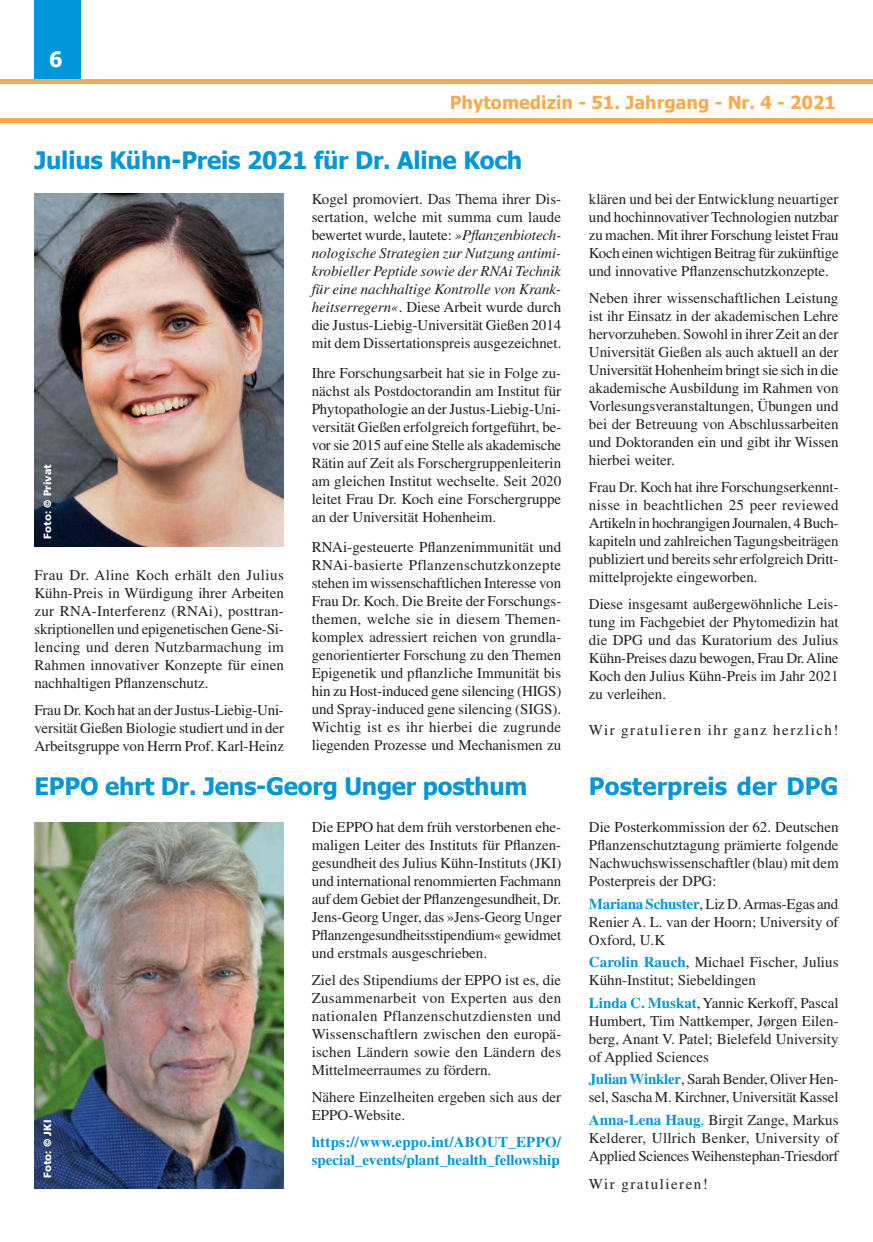
<style>
.page{position:relative;width:873px;height:1242px;background:#fff}
.page>*{position:absolute;margin:0;border:0;box-sizing:border-box;transform-origin:0 0}
.t1{font:700 24px "Tahoma";letter-spacing:-.01em;color:#0196d7}
.t2{font:700 21px "Tahoma";color:#fff}
.t3{font:700 18px "Tahoma";color:#faaa4d}
.t4{font:15px/18px "Times";color:#231f20;text-align:justify}
.t5{font:700 15px/18px "Times";color:#0196d7}
.t6{font:15px "Times";letter-spacing:.1em;color:#231f20}
.t7{font:900 10.5px "Frutiger";color:#fff}
.s1{font-style:italic}
.s2{font-weight:700;color:#0196d7}
.s3{color:#0196d7}
</style>
<div class="page">
<div style="left:34px;top:0;width:47px;height:83px;background:#0196d7"></div>
<hr style="left:0;top:119px;width:872px;height:4px;background:#faaa4d">
<div style="left:0;top:79px;width:872px;height:5px;background:#faaa4d"></div>
<img style="left:34px;top:194px;width:249px;height:353px">
<img style="left:34px;top:822px;width:249px;height:366px">
<h2 class="t2" style="left:49px;top:44px;width:15px">6</h2>
<p class="t3" style="left:449px;top:89px;width:388px">Phytomedizin - 51. Jahrgang - Nr. 4 - 2021</p>
<h1 class="t1" style="left:34px;top:143px;width:489px">Julius Kühn-Preis 2021 für Dr. Aline Koch</h1>
<p class="t7" style="left:41px;top:539px;width:76px;rotate:-90deg">Foto: © Privat</p>
<p class="t4" style="left:34px;top:566px;width:251px">Frau Dr. Aline Koch erhält den Julius Kühn-Preis in Würdigung ihrer Arbeiten zur RNA-Interferenz (RNAi), posttran&shy;skriptionellen und epigenetischen Gene-Si&shy;lencing und deren Nutzbarmachung im Rahmen innovativer Konzepte für einen nachhaltigen Pflanzenschutz.</p>
<p class="t4" style="left:34px;top:701px;width:251px">Frau Dr. Koch hat an der Justus-Liebig-Uni&shy;versität Gießen Biologie studiert und in der Arbeitsgruppe von Herrn Prof. Karl-Heinz</p>
<p class="t4" style="left:311px;top:190px;width:251px">Kogel promoviert. Das Thema ihrer Dis&shy;sertation, welche mit summa cum laude bewertet wurde, lautete: <span class="s1">»Pflanzenbiotech&shy;nologische Strategien zur Nutzung antimi&shy;krobieller Peptide sowie der RNAi Technik für eine nachhaltige Kontrolle von Krank&shy;heitserregern«</span>. Diese Arbeit wurde durch die Justus-Liebig-Universität Gießen 2014 mit dem Dissertationspreis ausgezeichnet.</p>
<p class="t4" style="left:311px;top:364px;width:251px">Ihre Forschungsarbeit hat sie in Folge zu&shy;nächst als Postdoctorandin am Institut für Phytopathologie an der Justus-Liebig-Uni&shy;versität Gießen erfolgreich fortgeführt, be&shy;vor sie 2015 auf eine Stelle als akademische Rätin auf Zeit als Forschergruppenleiterin am gleichen Institut wechselte. Seit 2020 leitet Frau Dr. Koch eine Forschergruppe an der Universität Hohenheim.</p>
<p class="t4" style="left:311px;top:538px;width:251px">RNAi-gesteuerte Pflanzenimmunität und RNAi-basierte Pflanzenschutzkonzepte stehen im wissenschaftlichen Interesse von Frau Dr. Koch. Die Breite der Forschungs&shy;themen, welche sie in diesem Themen&shy;komplex adressiert reichen von grundla&shy;genorientierter Forschung zu den Themen Epigenetik und pflanzliche Immunität bis hin zu Host-induced gene silencing (HIGS) und Spray-induced gene silencing (SIGS).<br>Wichtig ist es ihr hierbei die zugrunde liegenden Prozesse und Mechanismen zu</p>
<h1 class="t1" style="left:34px;top:769px;width:494px">EPPO ehrt Dr. Jens-Georg Unger posthum</h1>
<p class="t4" style="left:311px;top:818px;width:251px">Die EPPO hat dem früh verstorbenen ehe&shy;maligen Leiter des Instituts für Pflanzen&shy;gesundheit des Julius Kühn-Instituts (JKI) und international renommierten Fachmann auf dem Gebiet der Pflanzengesundheit, Dr.<br>Jens-Georg Unger, das »Jens-Georg Unger Pflanzengesundheitsstipendium« gewidmet und erstmals ausgeschrieben.</p>
<p class="t4" style="left:311px;top:971px;width:251px">Ziel des Stipendiums der EPPO ist es, die Zusammenarbeit von Experten aus den nationalen Pflanzenschutzdiensten und Wissenschaftlern zwischen den europä&shy;ischen Ländern sowie den Ländern des Mittelmeerraumes zu fördern.</p>
<p class="t4" style="left:311px;top:1088px;width:251px">Nähere Einzelheiten ergeben sich aus der<br>EPPO-Website.</p>
<p class="t5" style="left:311px;top:1133px;width:251px">https://www.eppo.int/ABOUT_EPPO/ special_events/plant_health_fellowship</p>
<p class="t7" style="left:41px;top:1178px;width:60px;rotate:-90deg">Foto: © JKI</p>
<p class="t4" style="left:589px;top:190px;width:251px">klären und bei der Entwicklung neuartiger und hochinnovativer Technologien nutzbar zu machen. Mit ihrer Forschung leistet Frau Koch einen wichtigen Beitrag für zukünftige und innovative Pflanzenschutzkonzepte.</p>
<p class="t4" style="left:589px;top:289px;width:251px">Neben ihrer wissenschaftlichen Leistung ist ihr Einsatz in der akademischen Lehre hervorzuheben. Sowohl in ihrer Zeit an der Universität Gießen als auch aktuell an der Universität Hohenheim bringt sie sich in die akademische Ausbildung im Rahmen von Vorlesungsveranstaltungen, Übungen und bei der Betreuung von Abschlussarbeiten und Doktoranden ein und gibt ihr Wissen hierbei weiter.</p>
<p class="t4" style="left:589px;top:478px;width:251px">Frau Dr. Koch hat ihre Forschungserkennt&shy;nisse in beachtlichen 25 peer reviewed Artikeln in hochrangigen Journalen, 4 Buch&shy;kapiteln und zahlreichen Tagungsbeiträgen publiziert und bereits sehr erfolgreich Dritt&shy;mittelprojekte eingeworben.</p>
<p class="t4" style="left:589px;top:595px;width:251px">Diese insgesamt außergewöhnliche Leis&shy;tung im Fachgebiet der Phytomedizin hat die DPG und das Kuratorium des Julius Kühn-Preises dazu bewogen, Frau Dr. Aline Koch den Julius Kühn-Preis im Jahr 2021 zu verleihen.</p>
<p class="t6" style="left:589px;top:721px;width:251px">Wir gratulieren ihr ganz herzlich!</p>
<h1 class="t1" style="left:589px;top:769px;width:251px">Posterpreis der DPG</h1>
<p class="t4" style="left:589px;top:818px;width:251px">Die Posterkommission der 62. Deutschen Pflanzenschutztagung prämierte folgende Nachwuchswissenschaftler (blau) mit dem Posterpreis der DPG:</p>
<p class="t4" style="left:589px;top:894px;width:251px"><span class="s2">Mariana Schuster</span>, Liz D. Armas-Egas and Renier A. L. van der Hoorn; University of Oxford, U.K</p>
<p class="t4" style="left:589px;top:953px;width:251px"><span class="s2">Carolin Rauch</span>, Michael Fischer, Julius<br>Kühn-Institut; Siebeldingen</p>
<p class="t4" style="left:589px;top:993px;width:251px"><span class="s2">Linda C. Muskat</span>, Yannic Kerkoff, Pascal Humbert, Tim Nattkemper, Jørgen Eilen&shy;berg, Anant V. Patel; Bielefeld University of Applied Sciences</p>
<p class="t4" style="left:589px;top:1070px;width:251px"><span class="s2">Julian Winkler</span>, Sarah Bender, Oliver Hen&shy;sel, Sascha M. Kirchner, Universität Kassel</p>
<p class="t4" style="left:589px;top:1110px;width:251px"><span class="s2">Anna-Lena Haug</span><span class="s3">,</span> Birgit Zange, Markus Kelderer, Ullrich Benker, University of Applied Sciences Weihenstephan-Triesdorf</p>
<p class="t6" style="left:589px;top:1176px;width:120px">Wir gratulieren!</p>
</div>
